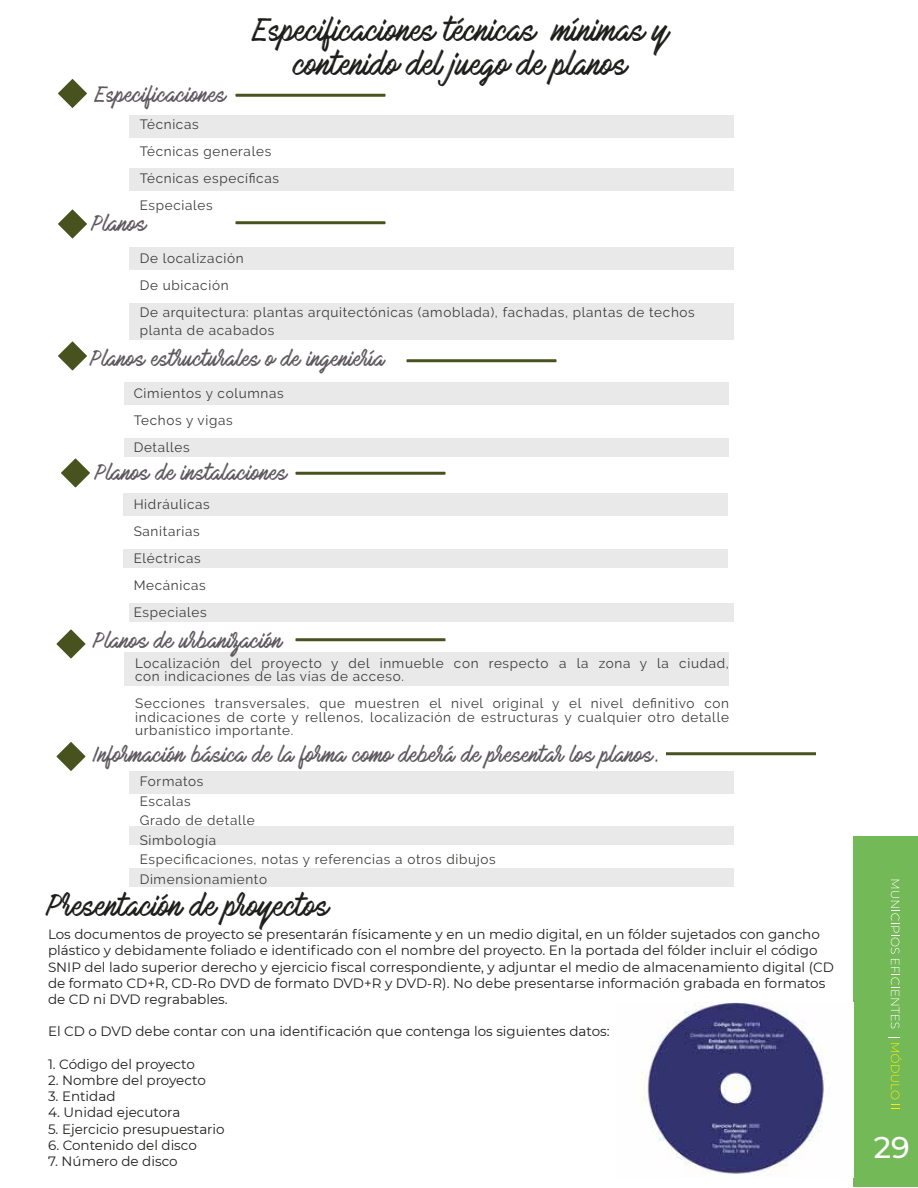
<style>
.page{position:relative;width:918px;height:1188px;background:#fff}
.page>*{position:absolute;margin:0;border:0;box-sizing:border-box;transform-origin:0 0}
.t1{font:500 29.85px "Montserrat";color:#fff}
.t2{font:28.5px/34.2px "Mark My Words";color:#1d1d1b;text-align:center}
.t3{font:27px "Mark My Words";color:#1d1d1b}
.t4{font:19.5px "Mark My Words";letter-spacing:.02em;color:#5c585c}
.t5{font:13.5px/27px "Raleway";letter-spacing:.05em;color:#3c3c3b}
.t6{font:13.5px/16.2px "Montserrat";color:#1d1d1b}
</style>
<div class="page">
<div style="left:853px;top:836px;width:65px;height:351px;background:#74b957"></div>
<svg style="left:891px;top:880px;width:8px;height:148px"></svg>
<svg style="left:888px;top:1037px;width:13px;height:62px"></svg>
<img style="left:641px;top:1003px;width:183px;height:173px">
<div style="left:129px;top:115px;width:605px;height:23px;background:#eae9ea"></div>
<div style="left:129px;top:168px;width:605px;height:23px;background:#eae9ea"></div>
<div style="left:129px;top:248px;width:605px;height:22px;background:#eae9ea"></div>
<div style="left:129px;top:303px;width:605px;height:37px;background:#eae9ea"></div>
<div style="left:124px;top:383px;width:605px;height:22px;background:#eae9ea"></div>
<div style="left:124px;top:438px;width:605px;height:19px;background:#eae9ea"></div>
<div style="left:123px;top:494px;width:605px;height:22px;background:#eae9ea"></div>
<div style="left:123px;top:549px;width:605px;height:19px;background:#eae9ea"></div>
<div style="left:129px;top:603px;width:605px;height:19px;background:#eae9ea"></div>
<div style="left:129px;top:771px;width:605px;height:23px;background:#eae9ea"></div>
<div style="left:129px;top:827px;width:605px;height:18px;background:#eae9ea"></div>
<div style="left:129px;top:869px;width:605px;height:18px;background:#eae9ea"></div>
<div style="left:124px;top:653px;width:605px;height:33px;background:#eae9ea"></div>
<svg style="left:58px;top:79px;width:29px;height:29px"></svg>
<svg style="left:58px;top:209px;width:29px;height:30px"></svg>
<svg style="left:58px;top:341px;width:29px;height:30px"></svg>
<svg style="left:61px;top:458px;width:29px;height:30px"></svg>
<svg style="left:56px;top:629px;width:30px;height:30px"></svg>
<svg style="left:56px;top:742px;width:30px;height:29px"></svg>
<div style="left:234px;top:92px;width:153px;height:6px;border:2px solid #fff"></div>
<div style="left:234px;top:220px;width:153px;height:6px;border:2px solid #fff"></div>
<div style="left:405px;top:358px;width:153px;height:6px;border:2px solid #fff"></div>
<div style="left:294px;top:470px;width:153px;height:6px;border:2px solid #fff"></div>
<div style="left:294px;top:637px;width:153px;height:6px;border:2px solid #fff"></div>
<div style="left:664px;top:751px;width:154px;height:6px;border:2px solid #fff"></div>
<h2 class="t2" style="left:252px;top:14px;width:418px">Especificaciones técnicas mínimas y contenido del juego de planos</h2>
<h3 class="t4" style="left:95px;top:84px;width:133px">Especificaciones</h3>
<p class="t5" style="left:140px;top:110px;width:141px">Técnicas<br>Técnicas generales<br>Técnicas específicas<br>Especiales</p>
<h3 class="t4" style="left:92px;top:213px;width:56px">Planos</h3>
<p class="t5" style="left:140px;top:244px;width:557px">De localización<br>De ubicación<br>De arquitectura: plantas arquitectónicas (amoblada), fachadas, plantas de techos</p>
<p class="t5" style="left:140px;top:316px;width:136px;line-height:28.5px">planta de acabados .</p>
<p class="t5" style="left:134px;top:379px;width:152px">Cimientos y columnas<br>Techos y vigas<br>Detalles</p>
<h3 class="t4" style="left:90px;top:348px;width:296px">Planos estructurales o de ingeniería</h3>
<h3 class="t4" style="left:95px;top:462px;width:194px">Planos de instalaciones</h3>
<p class="t5" style="left:134px;top:490px;width:78px">Hidráulicas<br>Sanitarias<br>Eléctricas<br>Mecánicas<br>Especiales</p>
<h3 class="t4" style="left:93px;top:630px;width:191px">Planos de urbanización</h3>
<p class="t5" style="left:135px;top:656px;width:595px;line-height:13.5px">Localización del proyecto y del inmueble con respecto a la zona y la ciudad, con indicaciones de las vías de acceso.</p>
<p class="t5" style="left:135px;top:697px;width:595px;line-height:13.5px;text-align:justify">Secciones transversales, que muestren el nivel original y el nivel definitivo con indicaciones de corte y rellenos, localización de estructuras y cualquier otro detalle urbanístico importante.</p>
<h3 class="t4" style="left:93px;top:744px;width:568px">Información básica de la forma como deberá de presentar los planos.</h3>
<p class="t5" style="left:140px;top:772px;width:358px;line-height:19.5px">Formatos<br>Escalas<br>Grado de detalle<br>Simbología<br>Especificaciones, notas y referencias a otros dibujos<br>Dimensionamiento</p>
<h3 class="t3" style="left:46px;top:891px;width:284px">Presentación de proyectos</h3>
<p class="t6" style="left:48px;top:926px;width:788px">Los documentos de proyecto se presentarán físicamente y en un medio digital, en un fólder sujetados con gancho plástico y debidamente foliado e identificado con el nombre del proyecto. En la portada del fólder incluir el código SNIP del lado superior derecho y ejercicio fiscal correspondiente, y adjuntar el medio de almacenamiento digital (CD de formato CD+R, CD-Ro DVD de formato DVD+R y DVD-R). No debe presentarse información grabada en formatos de CD ni DVD regrabables.</p>
<p class="t6" style="left:48px;top:1023px;width:563px">El CD o DVD debe contar con una identificación que contenga los siguientes datos:</p>
<p class="t6" style="left:48px;top:1055px;width:148px">1. Código del proyecto</p>
<p class="t6" style="left:48px;top:1072px;width:159px">2. Nombre del proyecto</p>
<p class="t6" style="left:48px;top:1088px;width:69px">3. Entidad</p>
<p class="t6" style="left:48px;top:1104px;width:134px">4. Unidad ejecutora</p>
<p class="t6" style="left:48px;top:1120px;width:178px">5. Ejercicio presupuestario</p>
<p class="t6" style="left:48px;top:1136px;width:150px">6. Contenido del disco</p>
<p class="t6" style="left:48px;top:1153px;width:131px">7. Número de disco</p>
<h1 class="t1" style="left:874px;top:1127px;width:37px">29</h1>
</div>
